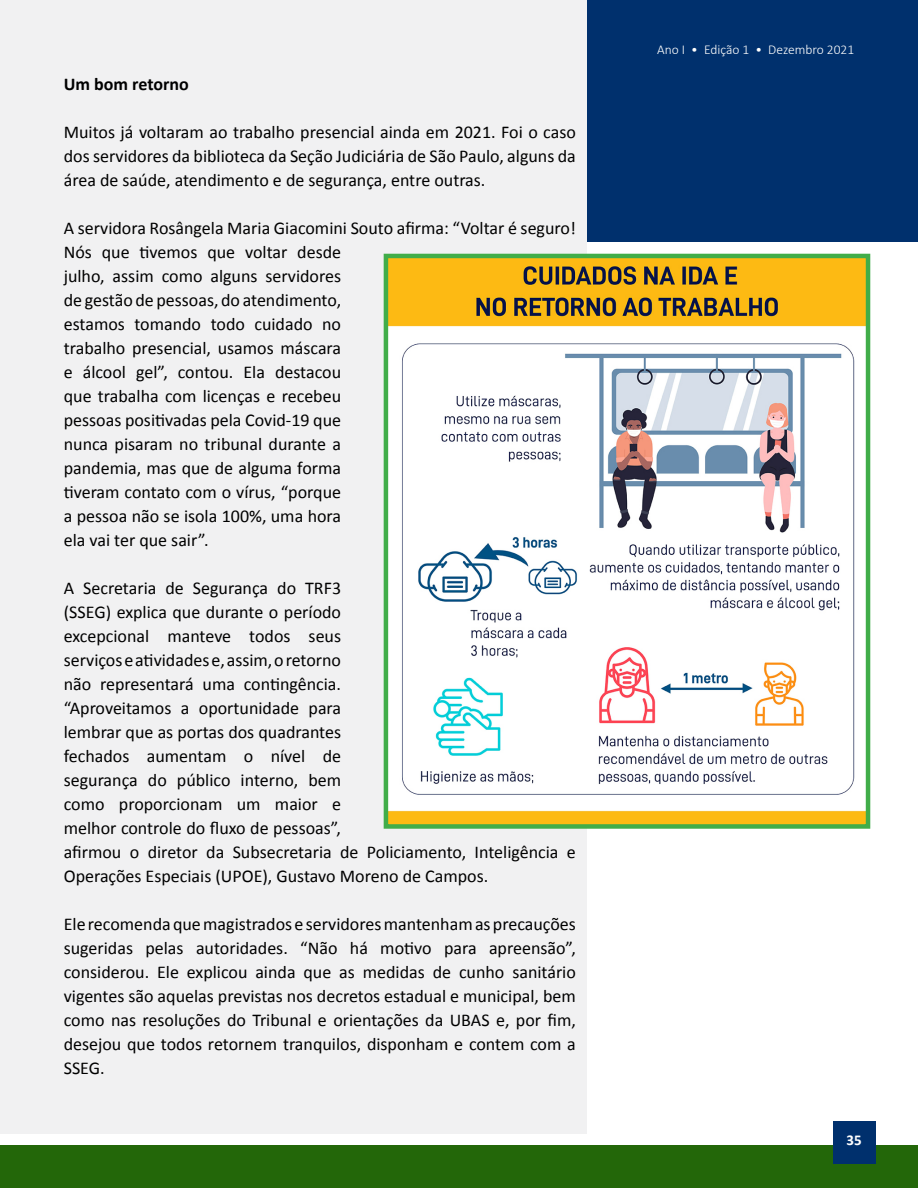
<style>
.page{position:relative;width:918px;height:1188px;background:#fff}
.page>*{position:absolute;margin:0;border:0;box-sizing:border-box;transform-origin:0 0}
.t1{font:18px/24px "Calibri";color:#000;text-align:justify}
.t2{font:700 18px "Calibri";color:#000}
.t3{font:700 15px "Calibri";color:#fff}
.t4{font:300 13.5px "Calibri";color:#fffffe}
</style>
<div class="page">
<div style="left:0;top:0;width:918px;height:242px;background:#00306d"></div>
<div style="left:0;top:1145px;width:918px;height:43px;background:#236709"></div>
<div style="left:833px;top:1121px;width:42px;height:43px;background:#00306d"></div>
<div style="left:0;top:0;width:587px;height:1134px;background:#f1f1f2"></div>
<img style="left:389px;top:259px;width:476px;height:565px">
<div style="left:384px;top:254px;width:486px;height:575px;border:4px solid #41ad49"></div>
<p class="t2" style="left:64px;top:73px;width:127px">Um bom retorno</p>
<p class="t1" style="left:64px;top:120px;width:514px">Muitos já voltaram ao trabalho presencial ainda em 2021. Foi o caso dos servidores da biblioteca da Seção Judiciária de São Paulo, alguns da área de saúde, atendimento e de segurança, entre outras.</p>
<p class="t1" style="left:64px;top:216px;width:514px;text-align:left">A servidora Rosângela Maria Giacomini Souto afirma: “Voltar é seguro!<br>Nós que tivemos que voltar desde<br>julho, assim como alguns servidores<br>de gestão de pessoas, do atendimento,<br>estamos tomando todo cuidado no<br>trabalho presencial, usamos máscara<br>e álcool gel”, contou. Ela destacou<br>que trabalha com licenças e recebeu<br>pessoas positivadas pela Covid-19 que<br>nunca pisaram no tribunal durante a<br>pandemia, mas que de alguma forma<br>tiveram contato com o vírus, “porque<br>a pessoa não se isola 100%, uma hora<br>ela vai ter que sair”.</p>
<p class="t1" style="left:64px;top:576px;width:514px;text-align:left">A Secretaria de Segurança do TRF3<br>(SSEG) explica que durante o período<br>excepcional manteve todos seus<br>serviços e atividades e, assim, o retorno<br>não representará uma contingência.<br>“Aproveitamos a oportunidade para<br>lembrar que as portas dos quadrantes<br>fechados aumentam o nível de<br>segurança do público interno, bem<br>como proporcionam um maior e<br>melhor controle do fluxo de pessoas”,<br>afirmou o diretor da Subsecretaria de Policiamento, Inteligência e Operações Especiais (UPOE), Gustavo Moreno de Campos.</p>
<p class="t1" style="left:64px;top:912px;width:514px">Ele recomenda que magistrados e servidores mantenham as precauções sugeridas pelas autoridades. “Não há motivo para apreensão”, considerou. Ele explicou ainda que as medidas de cunho sanitário vigentes são aquelas previstas nos decretos estadual e municipal, bem como nas resoluções do Tribunal e orientações da UBAS e, por fim, desejou que todos retornem tranquilos, disponham e contem com a SSEG.</p>
<p class="t4" style="left:657px;top:41px;width:199px">Ano I • Edição 1 • Dezembro 2021</p>
<p class="t3" style="left:847px;top:1131px;width:17px">35</p>
</div>
